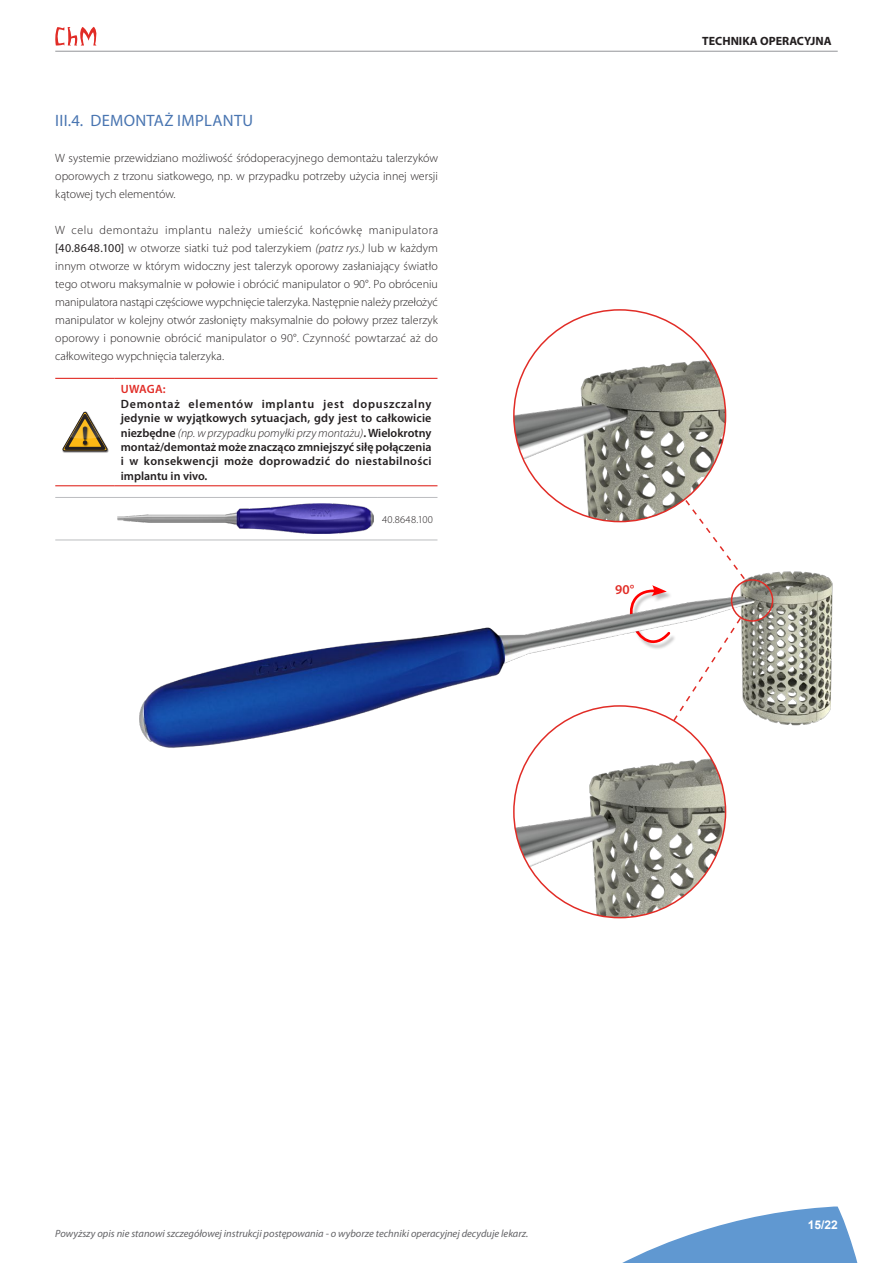
<style>
.page{position:relative;width:893px;height:1263px;background:#fff}
.page>*{position:absolute;margin:0;border:0;box-sizing:border-box;transform-origin:0 0}
.t1{font:16.5px "Myriad Pro";letter-spacing:.02em;color:#4975b1}
.t2{font:600 13.5px "Myriad Pro";color:#e12c26}
.t3{font:300 12px/18px "Myriad Pro";color:#231f20;text-align:justify}
.t4{font:600 12px/14.4px "Myriad Pro";letter-spacing:.03em;color:#231f20;text-align:justify}
.t5{font:700 12px "Myriad Pro";color:#231f20}
.t6{font:600 12px "Myriad Pro";letter-spacing:.01em;color:#e12c26}
.t7{font:700 12px "Arial";color:#fff}
.t8{font:italic 10.5px "Myriad Pro";color:#636366}
.t9{font:300 10.5px "Myriad Pro";letter-spacing:.025em;color:#231f20}
.s1{font-weight:400}
.s2{font-style:italic}
.s3{font-weight:300;font-style:italic}
</style>
<div class="page">
<svg style="left:622px;top:1206px;width:236px;height:57px"></svg>
<svg style="left:55px;top:27px;width:41px;height:19px"></svg>
<hr style="left:55px;top:51px;width:783px;height:1px;background:#939598">
<hr style="left:55px;top:378px;width:60px;height:1px;background:#e12c26">
<hr style="left:115px;top:378px;width:322px;height:1px;background:#e12c26">
<hr style="left:55px;top:485px;width:60px;height:1px;background:#e12c26">
<hr style="left:115px;top:485px;width:322px;height:1px;background:#e12c26">
<svg style="left:62px;top:411px;width:47px;height:42px"></svg>
<hr style="left:378px;top:497px;width:59px;height:1px;background:#bcbdc0">
<hr style="left:378px;top:540px;width:59px;height:1px;background:#bcbdc0">
<hr style="left:55px;top:497px;width:323px;height:1px;background:#bcbdc0">
<hr style="left:55px;top:540px;width:323px;height:1px;background:#bcbdc0">
<img style="left:118px;top:504px;width:256px;height:30px">
<img style="left:514px;top:706px;width:212px;height:212px;border-radius:106px">
<img style="left:514px;top:310px;width:212px;height:212px;border-radius:106px">
<img style="left:139px;top:571px;width:694px;height:206px">
<div style="left:731px;top:579px;width:42px;height:43px;border:2px solid #e12c26;border-radius:50%"></div>
<svg style="left:608px;top:498px;width:138px;height:225px"></svg>
<h1 class="t1" style="left:55px;top:111px;width:199px">III.4. DEMONTAŻ IMPLANTU</h1>
<p class="t3" style="left:55px;top:149px;width:384px">W systemie przewidziano możliwość śródoperacyjnego demontażu talerzyków oporowych z trzonu siatkowego, np. w przypadku potrzeby użycia innej wersji kątowej tych elementów.</p>
<p class="t3" style="left:55px;top:221px;width:384px">W celu demontażu implantu należy umieścić końcówkę manipulatora <span class="s1">[40.8648.100]</span> w otworze siatki tuż pod talerzykiem <span class="s2">(patrz rys.)</span> lub w każdym innym otworze w którym widoczny jest talerzyk oporowy zasłaniający światło tego otworu maksymalnie w połowie i obrócić manipulator o 90°. Po obróceniu manipulatora nastąpi częściowe wypchnięcie talerzyka. Następnie należy przełożyć manipulator w kolejny otwór zasłonięty maksymalnie do połowy przez talerzyk oporowy i ponownie obrócić manipulator o 90°. Czynność powtarzać aż do całkowitego wypchnięcia talerzyka.</p>
<p class="t6" style="left:121px;top:382px;width:46px">UWAGA:</p>
<p class="t4" style="left:121px;top:396px;width:312px">Demontaż elementów implantu jest dopuszczalny jedynie w wyjątkowych sytuacjach, gdy jest to całkowicie niezbędne <span class="s3">(np. w przypadku pomyłki przy montażu)</span>. Wielokrotny montaż/demontaż może znacząco zmniejszyć siłę połączenia i w konsekwencji może doprowadzić do niestabilności implantu in vivo.</p>
<p class="t9" style="left:382px;top:513px;width:52px">40.8648.100</p>
<p class="t5" style="left:702px;top:33px;width:131px">TECHNIKA OPERACYJNA</p>
<p class="t2" style="left:615px;top:581px;width:21px">90°</p>
<p class="t8" style="left:55px;top:1227px;width:475px">Powyższy opis nie stanowi szczegółowej instrukcji postępowania - o wyborze techniki operacyjnej decyduje lekarz.</p>
<p class="t7" style="left:808px;top:1216px;width:32px">15/22</p>
</div>
